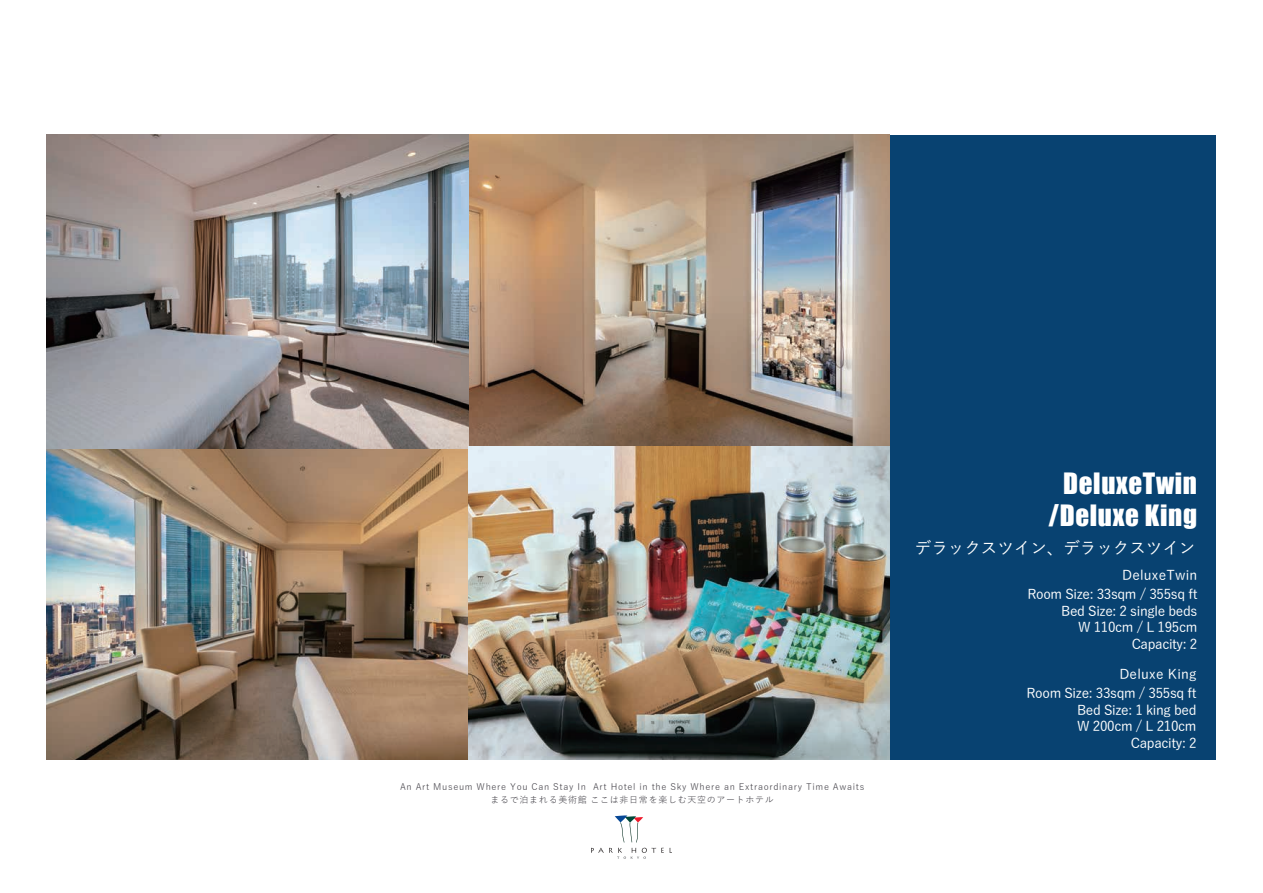
<style>
.page{position:relative;width:1263px;height:893px;background:#fff}
.page>*{position:absolute;margin:0;border:0;box-sizing:border-box;transform-origin:0 0}
.t1{font:27px/31.5px "Impact";letter-spacing:.025em;color:#fff;text-align:center}
.t2{font:500 16.5px "Yu Gothic";color:#fff}
.t3{font:500 13.5px/16.5px "Yu Gothic";letter-spacing:-.025em;color:#fff;text-align:right}
.t4{font:9px "Yu Gothic";letter-spacing:.075em;color:#403e45}
</style>
<div class="page">
<svg style="left:615px;top:815px;width:28px;height:27px"></svg>
<svg style="left:591px;top:848px;width:73px;height:11px"></svg>
<div style="left:889px;top:135px;width:327px;height:625px;background:#084271"></div>
<img style="left:47px;top:135px;width:842px;height:311px">
<img style="left:47px;top:446px;width:842px;height:314px">
<p class="t4" style="left:400px;top:778px;width:466px">An Art Museum Where You Can Stay In Art Hotel in the Sky Where an Extraordinary Time Awaits</p>
<p class="t4" style="left:491px;top:791px;width:285px">まるで泊まれる美術館 ここは非日常を楽しむ天空のアートホテル</p>
<h1 class="t1" style="left:1048px;top:467px;width:150px">DeluxeTwin /Deluxe King</h1>
<p class="t2" style="left:915px;top:533px;width:282px">デラックスツイン、デラックスツイン</p>
<p class="t3" style="left:1027px;top:563px;width:171px;line-height:19.5px">DeluxeTwin<br>Room Size: 33sqm / 355sq ft</p>
<p class="t3" style="left:1061px;top:601px;width:138px">Bed Size: 2 single beds<br>W 110cm / L 195cm<br>Capacity: 2</p>
<p class="t3" style="left:1026px;top:662px;width:171px;line-height:19.5px">Deluxe King<br>Room Size: 33sqm / 355sq ft</p>
<p class="t3" style="left:1077px;top:700px;width:121px">Bed Size: 1 king bed<br>W 200cm / L 210cm<br>Capacity: 2</p>
</div>
